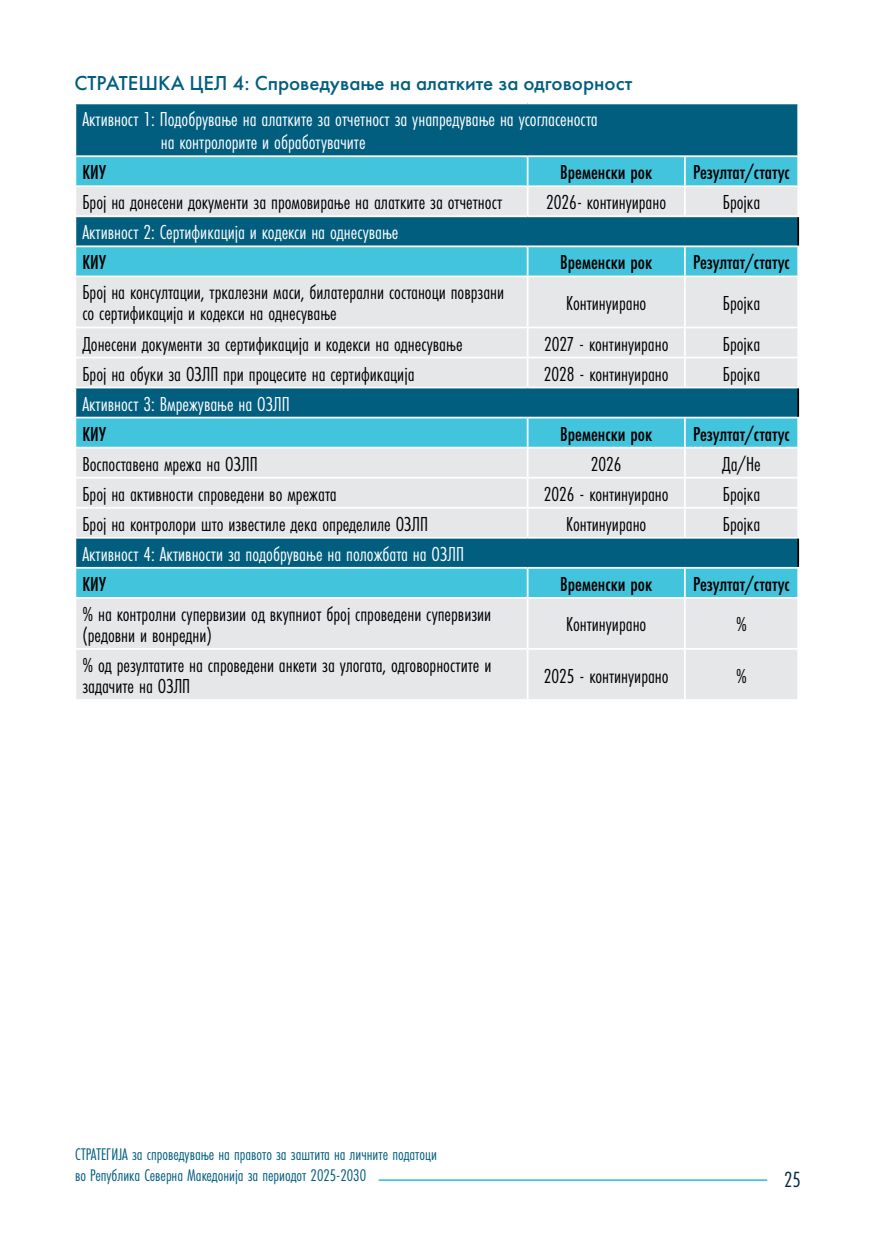
<style>
.page{position:relative;width:874px;height:1241px;background:#fff}
.page>*{position:absolute;margin:0;border:0;box-sizing:border-box;transform-origin:0 0}
.t1{font:22.75px "Futura PT Cond";color:#002947}
.t2{font:21px/21px "Futura PT Cond";color:#000}
.t3{font:21px/22.8px "Futura PT Cond";color:#fff}
.t4{font:500 21px "Futura PT Cond";color:#000}
.t5{font:500 21px "Futura PT";color:#025e7f}
.t6{font:17.5px/21px "Futura PT Cond";color:#025e7f}
</style>
<div class="page">
<hr style="left:378px;top:1178px;width:388px;height:2px;background:#42c4dd">
<div style="left:75px;top:103px;width:722px;height:53px;background:#025e7f"></div>
<div style="left:76px;top:157px;width:720px;height:28px;background:#42c4dd"></div>
<div style="left:76px;top:187px;width:720px;height:28px;background:#e6e7e8"></div>
<svg style="left:76px;top:217px;width:720px;height:58px;background:#2491ae"></svg>
<svg style="left:76px;top:277px;width:720px;height:422px;background:#b0cfd8"></svg>
<hr style="left:74px;top:155px;width:453px;height:2px;background:#fff">
<hr style="left:74px;top:245px;width:453px;height:2px;background:#fff">
<hr style="left:74px;top:416px;width:453px;height:2px;background:#fff">
<hr style="left:74px;top:567px;width:453px;height:1px;background:#fff">
<hr style="left:74px;top:446px;width:453px;height:2px;background:#fff">
<hr style="left:527px;top:446px;width:157px;height:2px;background:#fff">
<hr style="left:684px;top:446px;width:114px;height:2px;background:#fff">
<hr style="left:74px;top:597px;width:453px;height:1px;background:#fff">
<hr style="left:527px;top:597px;width:157px;height:1px;background:#fff">
<hr style="left:684px;top:597px;width:114px;height:1px;background:#fff">
<hr style="left:74px;top:102px;width:453px;height:2px;background:#fff">
<hr style="left:74px;top:104px;width:2px;height:51px;background:#fff">
<hr style="left:527px;top:102px;width:157px;height:2px;background:#fff">
<hr style="left:684px;top:102px;width:114px;height:2px;background:#fff">
<hr style="left:796px;top:104px;width:2px;height:51px;background:#fff">
<hr style="left:527px;top:155px;width:157px;height:2px;background:#fff">
<hr style="left:526px;top:157px;width:2px;height:28px;background:#fff">
<hr style="left:526px;top:187px;width:2px;height:28px;background:#fff">
<hr style="left:527px;top:245px;width:157px;height:2px;background:#fff">
<hr style="left:526px;top:247px;width:2px;height:28px;background:#fff">
<hr style="left:527px;top:416px;width:157px;height:2px;background:#fff">
<hr style="left:526px;top:418px;width:2px;height:28px;background:#fff">
<hr style="left:527px;top:567px;width:157px;height:1px;background:#fff">
<hr style="left:526px;top:568px;width:2px;height:29px;background:#fff">
<hr style="left:684px;top:155px;width:114px;height:2px;background:#fff">
<hr style="left:683px;top:157px;width:2px;height:28px;background:#fff">
<hr style="left:683px;top:187px;width:2px;height:28px;background:#fff">
<hr style="left:684px;top:245px;width:114px;height:2px;background:#fff">
<hr style="left:683px;top:247px;width:2px;height:28px;background:#fff">
<hr style="left:684px;top:416px;width:114px;height:2px;background:#fff">
<hr style="left:683px;top:418px;width:2px;height:28px;background:#fff">
<hr style="left:684px;top:567px;width:114px;height:1px;background:#fff">
<hr style="left:683px;top:568px;width:2px;height:29px;background:#fff">
<hr style="left:796px;top:217px;width:2px;height:28px;background:#000">
<hr style="left:526px;top:277px;width:2px;height:49px;background:#fff">
<hr style="left:683px;top:277px;width:2px;height:49px;background:#fff">
<hr style="left:74px;top:326px;width:453px;height:2px;background:#fff">
<hr style="left:527px;top:326px;width:157px;height:2px;background:#fff">
<hr style="left:526px;top:328px;width:2px;height:28px;background:#fff">
<hr style="left:684px;top:326px;width:114px;height:2px;background:#fff">
<hr style="left:683px;top:328px;width:2px;height:28px;background:#fff">
<hr style="left:74px;top:356px;width:453px;height:2px;background:#fff">
<hr style="left:527px;top:356px;width:157px;height:2px;background:#fff">
<hr style="left:526px;top:358px;width:2px;height:28px;background:#fff">
<hr style="left:684px;top:356px;width:114px;height:2px;background:#fff">
<hr style="left:683px;top:358px;width:2px;height:28px;background:#fff">
<hr style="left:74px;top:386px;width:453px;height:2px;background:#fff">
<hr style="left:527px;top:386px;width:157px;height:2px;background:#fff">
<hr style="left:684px;top:386px;width:114px;height:2px;background:#fff">
<hr style="left:796px;top:388px;width:2px;height:28px;background:#000">
<hr style="left:74px;top:648px;width:453px;height:1px;background:#fff">
<hr style="left:526px;top:448px;width:2px;height:28px;background:#fff">
<hr style="left:526px;top:598px;width:2px;height:50px;background:#fff">
<hr style="left:527px;top:648px;width:157px;height:1px;background:#fff">
<hr style="left:526px;top:649px;width:2px;height:50px;background:#fff">
<hr style="left:683px;top:448px;width:2px;height:28px;background:#fff">
<hr style="left:683px;top:598px;width:2px;height:50px;background:#fff">
<hr style="left:684px;top:648px;width:114px;height:1px;background:#fff">
<hr style="left:683px;top:649px;width:2px;height:50px;background:#fff">
<hr style="left:74px;top:476px;width:453px;height:2px;background:#fff">
<hr style="left:527px;top:476px;width:157px;height:2px;background:#fff">
<hr style="left:526px;top:478px;width:2px;height:29px;background:#fff">
<hr style="left:684px;top:476px;width:114px;height:2px;background:#fff">
<hr style="left:683px;top:478px;width:2px;height:29px;background:#fff">
<hr style="left:74px;top:507px;width:453px;height:1px;background:#fff">
<hr style="left:527px;top:507px;width:157px;height:1px;background:#fff">
<hr style="left:526px;top:508px;width:2px;height:29px;background:#fff">
<hr style="left:684px;top:507px;width:114px;height:1px;background:#fff">
<hr style="left:683px;top:508px;width:2px;height:29px;background:#fff">
<hr style="left:74px;top:537px;width:453px;height:1px;background:#fff">
<hr style="left:527px;top:537px;width:157px;height:1px;background:#fff">
<hr style="left:684px;top:537px;width:114px;height:1px;background:#fff">
<hr style="left:796px;top:538px;width:2px;height:29px;background:#000">
<p class="t5" style="left:74px;top:71px;width:559px">СТРАТЕШКА ЦЕЛ 4: Спроведување на алатките за одговорност</p>
<p class="t3" style="left:161px;top:108px;width:438px;text-indent:-78px">Активност 1: Подобрување на алатките за отчетност за унапредување на усогласеноста на контролорите и обработувачите</p>
<p class="t4" style="left:82px;top:160px;width:25px">КИУ</p>
<p class="t4" style="left:560px;top:160px;width:93px">Временски рок</p>
<p class="t4" style="left:692px;top:160px;width:98px">Резултат/статус</p>
<p class="t2" style="left:82px;top:192px;width:421px">Број на донесени документи за промовирање на алатките за отчетност</p>
<p class="t2" style="left:546px;top:192px;width:121px">2026- континуирано</p>
<p class="t2" style="left:722px;top:192px;width:39px">Бројка</p>
<p class="t3" style="left:82px;top:221px;width:317px">Активност 2: Сертификација и кодекси на однесување</p>
<p class="t4" style="left:82px;top:250px;width:25px">КИУ</p>
<p class="t4" style="left:560px;top:250px;width:93px">Временски рок</p>
<p class="t4" style="left:692px;top:250px;width:98px">Резултат/статус</p>
<p class="t2" style="left:82px;top:282px;width:423px">Број на консултации, тркалезни маси, билатерални состаноци поврзани со сертификација и кодекси на однесување</p>
<p class="t2" style="left:566px;top:292px;width:82px">Континуирано</p>
<p class="t2" style="left:722px;top:292px;width:39px">Бројка</p>
<p class="t2" style="left:82px;top:333px;width:381px">Донесени документи за сертификација и кодекси на однесување</p>
<p class="t2" style="left:543px;top:333px;width:126px">2027 - континуирано</p>
<p class="t2" style="left:722px;top:333px;width:39px">Бројка</p>
<p class="t2" style="left:82px;top:363px;width:333px">Број на обуки за ОЗЛП при процесите на сертификација</p>
<p class="t2" style="left:543px;top:363px;width:126px">2028 - континуирано</p>
<p class="t2" style="left:722px;top:363px;width:39px">Бројка</p>
<p class="t3" style="left:82px;top:392px;width:209px">Активност 3: Вмрежување на ОЗЛП</p>
<p class="t4" style="left:82px;top:421px;width:25px">КИУ</p>
<p class="t4" style="left:560px;top:421px;width:93px">Временски рок</p>
<p class="t4" style="left:692px;top:421px;width:98px">Резултат/статус</p>
<p class="t2" style="left:82px;top:453px;width:177px">Воспоставена мрежа на ОЗЛП</p>
<p class="t2" style="left:590px;top:453px;width:32px">2026</p>
<p class="t2" style="left:721px;top:453px;width:40px">Да/Не</p>
<p class="t2" style="left:82px;top:483px;width:255px">Број на активности спроведени во мрежата</p>
<p class="t2" style="left:543px;top:483px;width:126px">2026 - континуирано</p>
<p class="t2" style="left:722px;top:483px;width:39px">Бројка</p>
<p class="t2" style="left:82px;top:513px;width:347px">Број на контролори што известиле дека определиле ОЗЛП</p>
<p class="t2" style="left:566px;top:513px;width:82px">Континуирано</p>
<p class="t2" style="left:722px;top:513px;width:39px">Бројка</p>
<p class="t3" style="left:82px;top:542px;width:383px">Активност 4: Активности за подобрување на положбата на ОЗЛП</p>
<p class="t4" style="left:82px;top:571px;width:25px">КИУ</p>
<p class="t4" style="left:560px;top:571px;width:93px">Временски рок</p>
<p class="t4" style="left:692px;top:571px;width:98px">Резултат/статус</p>
<p class="t2" style="left:82px;top:603px;width:410px">% на контролни супервизии од вкупниот број спроведени супервизии (редовни и вонредни)</p>
<p class="t2" style="left:566px;top:614px;width:82px">Континуирано</p>
<p class="t2" style="left:735px;top:614px;width:12px">%</p>
<p class="t2" style="left:82px;top:654px;width:410px">% од резултатите на спроведени анкети за улогата, одговорностите и задачите на ОЗЛП</p>
<p class="t2" style="left:543px;top:665px;width:126px">2025 - континуирано</p>
<p class="t2" style="left:735px;top:665px;width:12px">%</p>
<p class="t6" style="left:75px;top:1143px;width:363px">СТРАТЕГИЈА за спроведување на правото за заштита на личните податоци во Република Северна Македонија за периодот 2025-2030</p>
<p class="t1" style="left:783px;top:1166px;width:18px">25</p>
</div>
